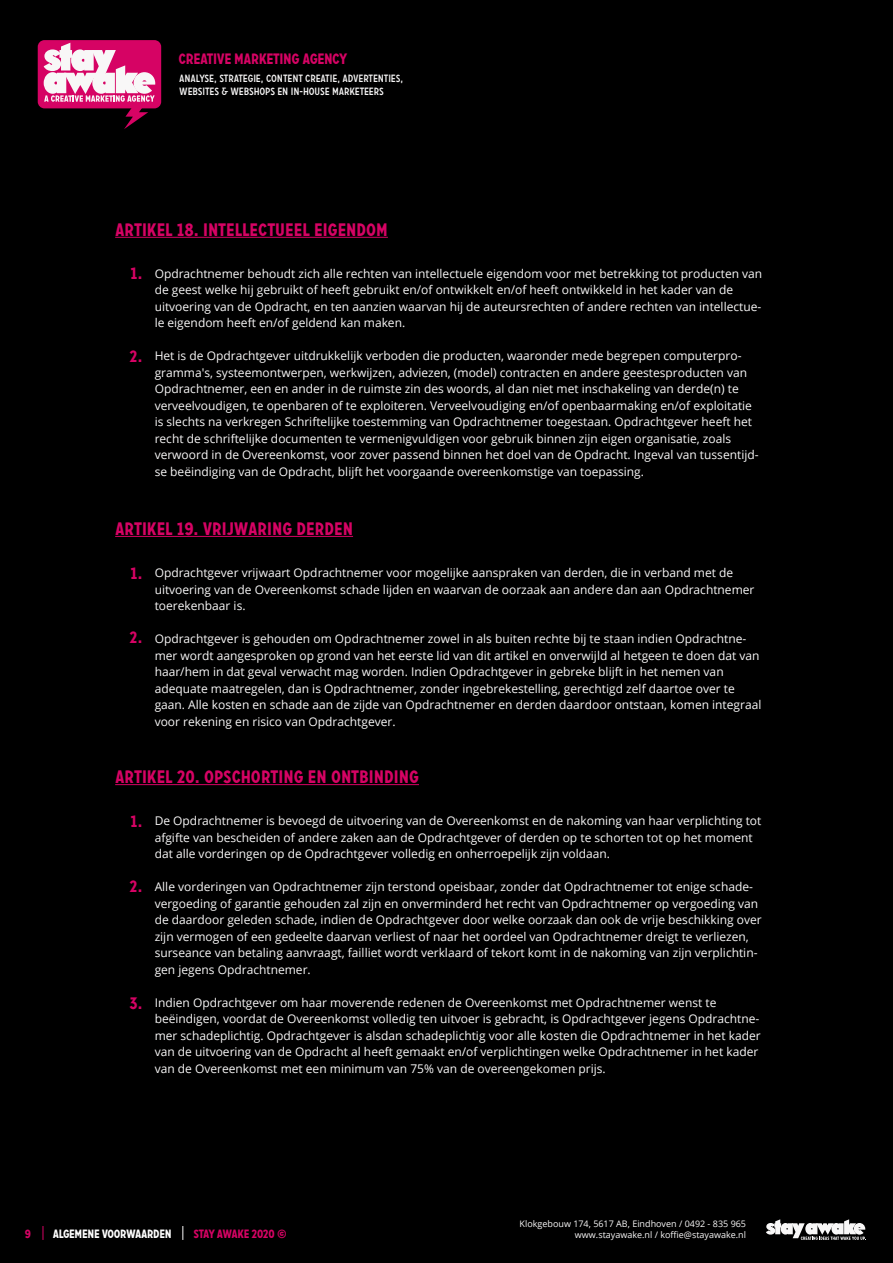
<style>
.page{position:relative;width:893px;height:1263px;background:#000}
.page>*{position:absolute;margin:0;border:0;box-sizing:border-box;transform-origin:0 0}
.t1{font:700 18px "Carrosserie";color:#d60364}
.t2{font:700 16.5px "Carrosserie";color:#d60364}
.t3{font:700 15px "Carrosserie";letter-spacing:-.025em;color:#d60364}
.t4{font:12px/16.5px "Open Sans";color:#f8f7f7}
.t5{font:700 12px "Carrosserie";letter-spacing:-.025em;color:#fff}
.t6{font:700 12px "Carrosserie";letter-spacing:-.035em;color:#d60364}
.t7{font:10.5px/13.5px "Carrosserie";letter-spacing:-.01em;color:#f8f7f7}
.t8{font:9px/10.5px "Open Sans";color:#f8f7f7;text-align:right}
</style>
<div class="page">
<div style="left:38px;top:40px;width:123px;height:68px;background:#d60364;border-radius:7px"></div>
<svg style="left:44px;top:43px;width:111px;height:86px"></svg>
<svg style="left:43px;top:1226px;width:1px;height:14px"></svg>
<svg style="left:183px;top:1226px;width:1px;height:14px"></svg>
<svg style="left:766px;top:1219px;width:100px;height:21px"></svg>
<hr style="left:115px;top:237px;width:273px;height:1px;background:#d60364">
<hr style="left:115px;top:536px;width:238px;height:1px;background:#d60364">
<hr style="left:115px;top:784px;width:304px;height:1px;background:#d60364">
<p class="t3" style="left:179px;top:50px;width:171px">CREATIVE MARKETING AGENCY</p>
<p class="t7" style="left:179px;top:71px;width:226px">ANALYSE, STRATEGIE, CONTENT CREATIE, ADVERTENTIES,<br>WEBSITES &amp; WEBSHOPS EN IN-HOUSE MARKETEERS</p>
<h1 class="t1" style="left:115px;top:219px;width:274px">ARTIKEL 18. INTELLECTUEEL EIGENDOM</h1>
<p class="t4" style="left:155px;top:265px;width:609px">Opdrachtnemer behoudt zich alle rechten van intellectuele eigendom voor met betrekking tot producten van de geest welke hij gebruikt of heeft gebruikt en/of ontwikkelt en/of heeft ontwikkeld in het kader van de uitvoering van de Opdracht, en ten aanzien waarvan hij de auteursrechten of andere rechten van intellectue&shy;le eigendom heeft en/of geldend kan maken.</p>
<p class="t4" style="left:155px;top:347px;width:605px">Het is de Opdrachtgever uitdrukkelijk verboden die producten, waaronder mede begrepen computerpro&shy;gramma's, systeemontwerpen, werkwijzen, adviezen, (model) contracten en andere geestesproducten van Opdrachtnemer, een en ander in de ruimste zin des woords, al dan niet met inschakeling van derde(n) te verveelvoudigen, te openbaren of te exploiteren. Verveelvoudiging en/of openbaarmaking en/of exploitatie is slechts na verkregen Schriftelijke toestemming van Opdrachtnemer toegestaan. Opdrachtgever heeft het recht de schriftelijke documenten te vermenigvuldigen voor gebruik binnen zijn eigen organisatie, zoals verwoord in de Overeenkomst, voor zover passend binnen het doel van de Opdracht. Ingeval van tussentijd&shy;se beëindiging van de Opdracht, blijft het voorgaande overeenkomstige van toepassing.</p>
<h2 class="t2" style="left:131px;top:264px;width:13px">1.</h2>
<h2 class="t2" style="left:130px;top:346px;width:14px">2.</h2>
<h1 class="t1" style="left:115px;top:518px;width:239px">ARTIKEL 19. VRIJWARING DERDEN</h1>
<p class="t4" style="left:155px;top:564px;width:601px">Opdrachtgever vrijwaart Opdrachtnemer voor mogelijke aanspraken van derden, die in verband met de uitvoering van de Overeenkomst schade lijden en waarvan de oorzaak aan andere dan aan Opdrachtnemer toerekenbaar is.</p>
<p class="t4" style="left:155px;top:630px;width:608px">Opdrachtgever is gehouden om Opdrachtnemer zowel in als buiten rechte bij te staan indien Opdrachtne&shy;mer wordt aangesproken op grond van het eerste lid van dit artikel en onverwijld al hetgeen te doen dat van haar/hem in dat geval verwacht mag worden. Indien Opdrachtgever in gebreke blijft in het nemen van adequate maatregelen, dan is Opdrachtnemer, zonder ingebrekestelling, gerechtigd zelf daartoe over te gaan. Alle kosten en schade aan de zijde van Opdrachtnemer en derden daardoor ontstaan, komen integraal voor rekening en risico van Opdrachtgever.</p>
<h2 class="t2" style="left:131px;top:563px;width:13px">1.</h2>
<h2 class="t2" style="left:130px;top:628px;width:14px">2.</h2>
<h1 class="t1" style="left:115px;top:766px;width:305px">ARTIKEL 20. OPSCHORTING EN ONTBINDING</h1>
<p class="t4" style="left:155px;top:812px;width:608px">De Opdrachtnemer is bevoegd de uitvoering van de Overeenkomst en de nakoming van haar verplichting tot afgifte van bescheiden of andere zaken aan de Opdrachtgever of derden op te schorten tot op het moment dat alle vorderingen op de Opdrachtgever volledig en onherroepelijk zijn voldaan.</p>
<p class="t4" style="left:155px;top:878px;width:609px">Alle vorderingen van Opdrachtnemer zijn terstond opeisbaar, zonder dat Opdrachtnemer tot enige schade&shy;vergoeding of garantie gehouden zal zijn en onverminderd het recht van Opdrachtnemer op vergoeding van de daardoor geleden schade, indien de Opdrachtgever door welke oorzaak dan ook de vrije beschikking over zijn vermogen of een gedeelte daarvan verliest of naar het oordeel van Opdrachtnemer dreigt te verliezen, surseance van betaling aanvraagt, failliet wordt verklaard of tekort komt in de nakoming van zijn verplichtin&shy;gen jegens Opdrachtnemer.</p>
<p class="t4" style="left:155px;top:994px;width:607px">Indien Opdrachtgever om haar moverende redenen de Overeenkomst met Opdrachtnemer wenst te beëindigen, voordat de Overeenkomst volledig ten uitvoer is gebracht, is Opdrachtgever jegens Opdrachtne&shy;mer schadeplichtig. Opdrachtgever is alsdan schadeplichtig voor alle kosten die Opdrachtnemer in het kader van de uitvoering van de Opdracht al heeft gemaakt en/of verplichtingen welke Opdrachtnemer in het kader van de Overeenkomst met een minimum van 75% van de overeengekomen prijs.</p>
<h2 class="t2" style="left:131px;top:812px;width:13px">1.</h2>
<h2 class="t2" style="left:130px;top:876px;width:14px">2.</h2>
<h2 class="t2" style="left:129px;top:993px;width:14px">3.</h2>
<p class="t6" style="left:25px;top:1226px;width:8px">9</p>
<p class="t5" style="left:53px;top:1226px;width:120px">ALGEMENE VOORWAARDEN</p>
<p class="t6" style="left:194px;top:1226px;width:95px">STAY AWAKE 2020 ©</p>
<p class="t8" style="left:520px;top:1218px;width:228px">Klokgebouw 174, 5617 AB, Eindhoven / 0492 - 835 965 www.stayawake.nl / koffie@stayawake.nl</p>
</div>
